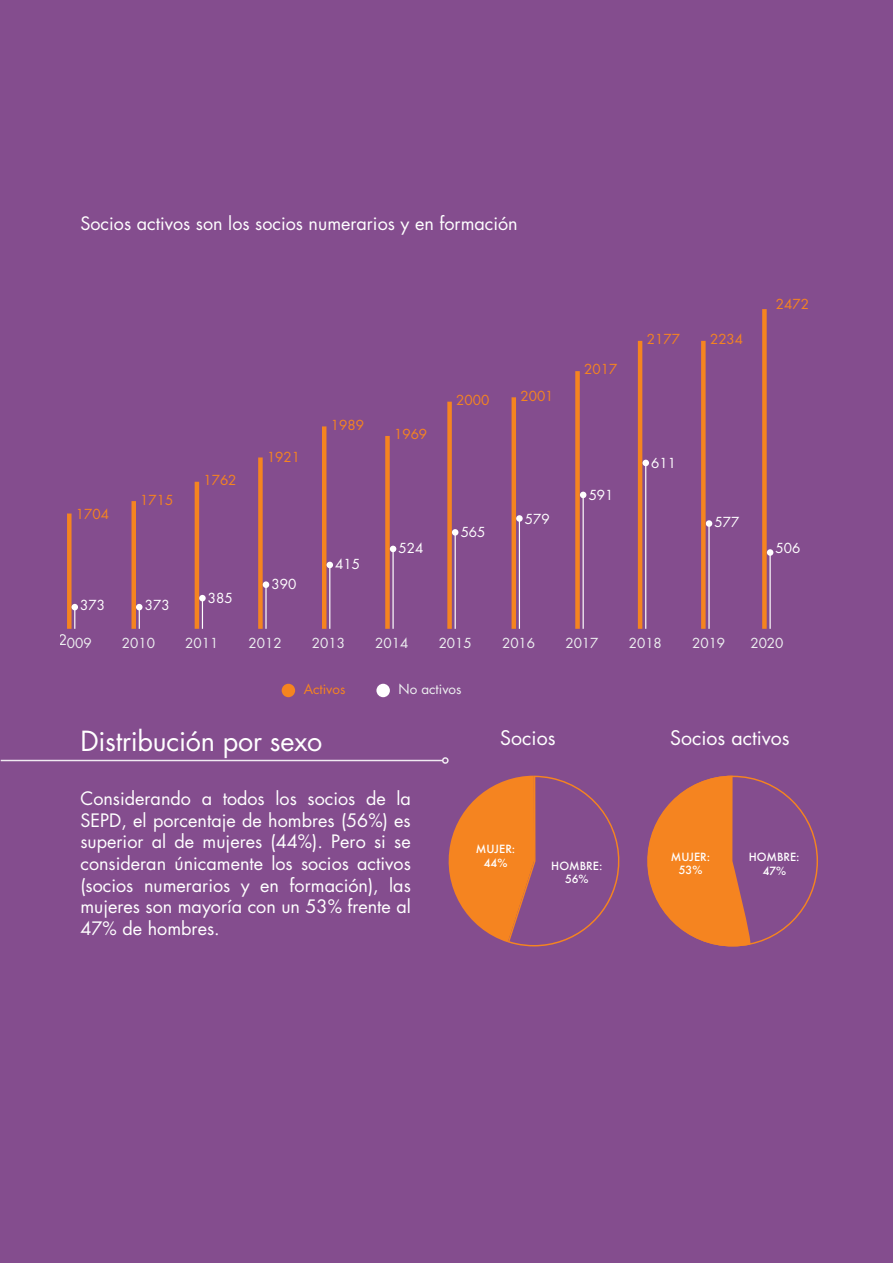
<style>
.page{position:relative;width:893px;height:1263px;background:#844d8e}
.page>*{position:absolute;margin:0;border:0;box-sizing:border-box;transform-origin:0 0}
.t1{font:27px "Futura Std";letter-spacing:-.01em;color:#fff}
.t2{font:19.65px "Futura Std";color:#fff}
.t3{font:18px/21.6px "Futura Std";color:#fff;text-align:justify}
.t4{font:13.5px "Futura Std";color:#edeff0}
.t5{font:13.5px "Futura Std";color:#f58420}
.t6{font:13.5px "Futura Std";color:#fff}
.t7{font:500 10.95px/13.2px "Futura";color:#fff;text-align:center}
</style>
<div class="page">
<hr style="left:1px;top:760px;width:441px;height:1px;background:#fff">
<svg style="left:24px;top:309px;width:794px;height:638px"></svg>
<p class="t3" style="left:80px;top:212px;width:439px">Socios activos son los socios numerarios y en formación</p>
<p class="t5" style="left:76px;top:506px;width:35px">1704</p>
<p class="t6" style="left:80px;top:597px;width:26px">373</p>
<p class="t5" style="left:140px;top:491px;width:35px">1715</p>
<p class="t5" style="left:203px;top:471px;width:35px">1762</p>
<p class="t6" style="left:145px;top:597px;width:26px">373</p>
<p class="t6" style="left:208px;top:589px;width:26px">385</p>
<p class="t5" style="left:267px;top:448px;width:35px">1921</p>
<p class="t6" style="left:271px;top:575px;width:26px">390</p>
<p class="t5" style="left:331px;top:416px;width:35px">1989</p>
<p class="t6" style="left:335px;top:555px;width:26px">415</p>
<p class="t5" style="left:394px;top:426px;width:35px">1969</p>
<p class="t5" style="left:456px;top:391px;width:35px">2000</p>
<p class="t6" style="left:399px;top:540px;width:26px">524</p>
<p class="t6" style="left:461px;top:524px;width:26px">565</p>
<p class="t5" style="left:520px;top:387px;width:35px">2001</p>
<p class="t6" style="left:525px;top:510px;width:26px">579</p>
<p class="t5" style="left:584px;top:361px;width:35px">2017</p>
<p class="t5" style="left:647px;top:331px;width:35px">2177</p>
<p class="t5" style="left:710px;top:331px;width:35px">2234</p>
<p class="t6" style="left:589px;top:486px;width:26px">591</p>
<p class="t6" style="left:651px;top:454px;width:26px">611</p>
<p class="t6" style="left:715px;top:513px;width:26px">577</p>
<p class="t5" style="left:776px;top:295px;width:35px">2472</p>
<p class="t6" style="left:776px;top:540px;width:26px">506</p>
<p class="t4" style="left:58px;top:635px;width:35px"><sup>2</sup>009</p>
<p class="t4" style="left:122px;top:635px;width:35px">2010</p>
<p class="t4" style="left:185px;top:635px;width:35px">2011</p>
<p class="t4" style="left:249px;top:635px;width:35px">2012</p>
<p class="t4" style="left:312px;top:635px;width:35px">2013</p>
<p class="t5" style="left:304px;top:680px;width:43px">Activos</p>
<p class="t4" style="left:375px;top:635px;width:35px">2014</p>
<p class="t4" style="left:439px;top:635px;width:35px">2015</p>
<p class="t4" style="left:502px;top:635px;width:35px">2016</p>
<p class="t4" style="left:565px;top:635px;width:35px">2017</p>
<p class="t4" style="left:629px;top:635px;width:35px">2018</p>
<p class="t4" style="left:692px;top:635px;width:35px">2019</p>
<p class="t4" style="left:750px;top:635px;width:35px">2020</p>
<p class="t4" style="left:398px;top:680px;width:65px">No activos</p>
<h1 class="t1" style="left:80px;top:724px;width:243px">Distribución por sexo</h1>
<p class="t3" style="left:80px;top:788px;width:332px">Considerando a todos los socios de la SEPD, el porcentaje de hombres (56%) es superior al de mujeres (44%). Pero si se consideran únicamente los socios activos (socios numerarios y en formación), las mujeres son mayoría con un 53% frente al 47% de hombres.</p>
<p class="t2" style="left:500px;top:725px;width:57px">Socios</p>
<p class="t2" style="left:670px;top:725px;width:121px">Socios activos</p>
<p class="t7" style="left:476px;top:842px;width:41px">MUJER:<br>44%</p>
<p class="t7" style="left:551px;top:859px;width:53px">HOMBRE:<br>56%</p>
<p class="t7" style="left:671px;top:850px;width:41px">MUJER:<br>53%</p>
<p class="t7" style="left:749px;top:850px;width:53px">HOMBRE:<br>47%</p>
</div>
